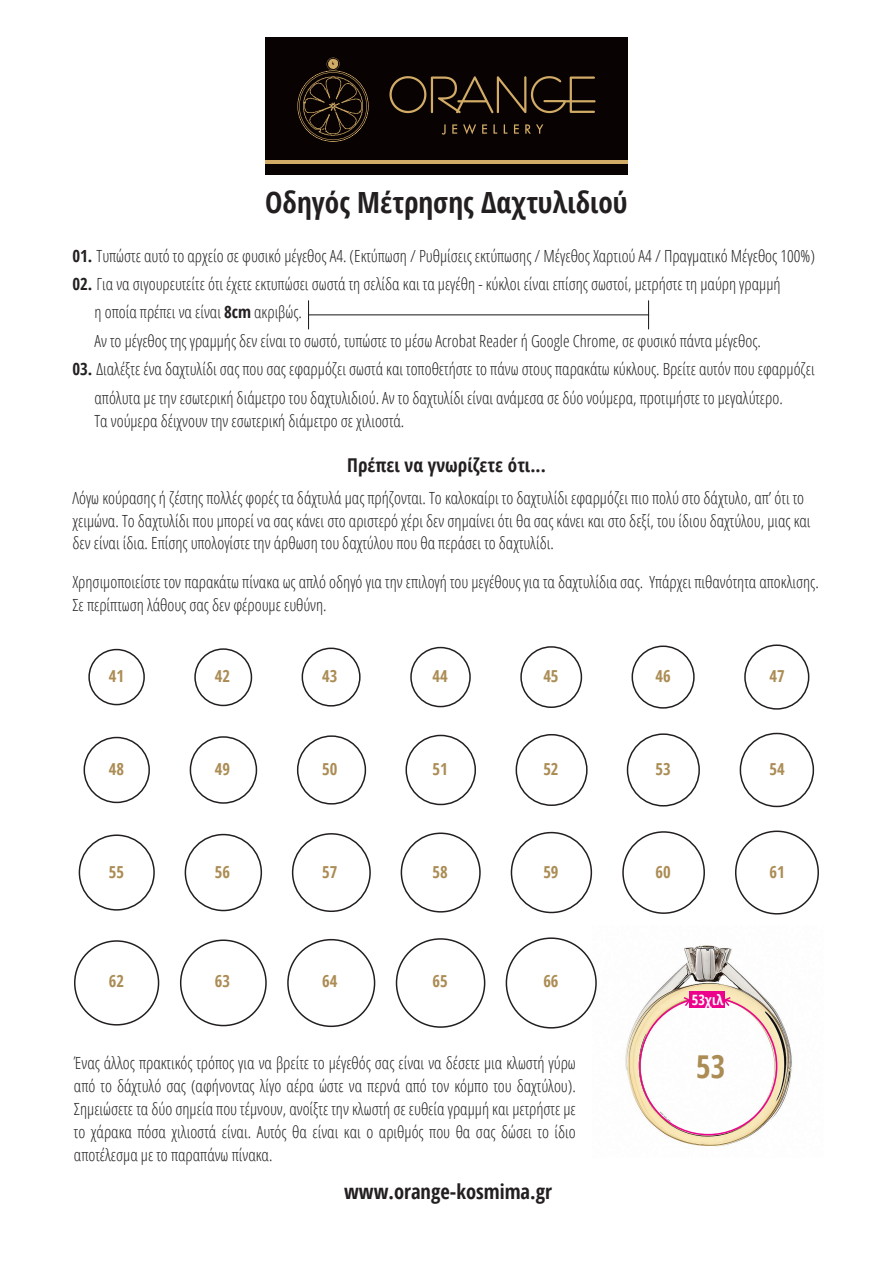
<style>
.page{position:relative;width:893px;height:1263px;background:#fff}
.page>*{position:absolute;margin:0;border:0;box-sizing:border-box;transform-origin:0 0}
.t1{font:700 31.5px "Open Sans Condensed";color:#ab8c54}
.t2{font:700 29.25px "Open Sans Condensed";color:#231f20}
.t3{font:700 20.55px "Open Sans Condensed";color:#231f20}
.t4{font:700 19.05px "Open Sans Condensed";color:#231f20}
.t5{font:300 16.8px/22.8px "Open Sans Condensed";color:#231f20}
.t6{font:700 16.5px "Open Sans Condensed";color:#ab8c54}
.t7{font:700 14.25px "Open Sans Condensed";color:#fff}
.s1{font-weight:700}
</style>
<div class="page">
<img style="left:592px;top:945px;width:200px;height:202px">
<div style="left:689px;top:991px;width:36px;height:17px;background:#ed028c"></div>
<svg style="left:682px;top:996px;width:7px;height:12px"></svg>
<svg style="left:725px;top:996px;width:7px;height:12px"></svg>
<div style="left:265px;top:38px;width:363px;height:137px;background:#080302"></div>
<hr style="left:265px;top:160px;width:363px;height:3px;background:#d2ab67">
<svg style="left:389px;top:76px;width:207px;height:37px"></svg>
<svg style="left:442px;top:124px;width:101px;height:11px"></svg>
<svg style="left:297px;top:58px;width:72px;height:84px"></svg>
<hr style="left:309px;top:314px;width:340px;height:1px;background:#231f20">
<svg style="left:308px;top:300px;width:1px;height:29px"></svg>
<svg style="left:648px;top:300px;width:1px;height:29px"></svg>
<div style="left:88px;top:649px;width:57px;height:56px;border:2px solid #231f20;border-radius:50%"></div>
<div style="left:194px;top:648px;width:58px;height:58px;border:2px solid #231f20;border-radius:50%"></div>
<div style="left:302px;top:647px;width:59px;height:59px;border:2px solid #231f20;border-radius:50%"></div>
<div style="left:410px;top:647px;width:61px;height:60px;border:2px solid #231f20;border-radius:50%"></div>
<div style="left:520px;top:646px;width:62px;height:62px;border:2px solid #231f20;border-radius:50%"></div>
<div style="left:631px;top:645px;width:64px;height:64px;border:2px solid #231f20;border-radius:50%"></div>
<div style="left:744px;top:644px;width:65px;height:66px;border:2px solid #231f20;border-radius:50%"></div>
<div style="left:740px;top:733px;width:74px;height:74px;border:2px solid #231f20;border-radius:50%"></div>
<div style="left:627px;top:733px;width:73px;height:73px;border:2px solid #231f20;border-radius:50%"></div>
<div style="left:516px;top:734px;width:72px;height:72px;border:2px solid #231f20;border-radius:50%"></div>
<div style="left:405px;top:735px;width:71px;height:70px;border:2px solid #231f20;border-radius:50%"></div>
<div style="left:297px;top:735px;width:69px;height:69px;border:2px solid #231f20;border-radius:50%"></div>
<div style="left:190px;top:736px;width:67px;height:68px;border:2px solid #231f20;border-radius:50%"></div>
<div style="left:84px;top:737px;width:66px;height:66px;border:2px solid #231f20;border-radius:50%"></div>
<div style="left:79px;top:834px;width:76px;height:77px;border:2px solid #231f20;border-radius:50%"></div>
<div style="left:185px;top:834px;width:77px;height:77px;border:2px solid #231f20;border-radius:50%"></div>
<div style="left:292px;top:833px;width:79px;height:79px;border:2px solid #231f20;border-radius:50%"></div>
<div style="left:401px;top:832px;width:80px;height:80px;border:2px solid #231f20;border-radius:50%"></div>
<div style="left:511px;top:832px;width:81px;height:81px;border:2px solid #231f20;border-radius:50%"></div>
<div style="left:506px;top:937px;width:91px;height:91px;border:2px solid #231f20;border-radius:50%"></div>
<div style="left:396px;top:938px;width:89px;height:90px;border:2px solid #231f20;border-radius:50%"></div>
<div style="left:287px;top:939px;width:88px;height:88px;border:2px solid #231f20;border-radius:50%"></div>
<div style="left:180px;top:939px;width:87px;height:87px;border:2px solid #231f20;border-radius:50%"></div>
<div style="left:74px;top:940px;width:85px;height:85px;border:2px solid #231f20;border-radius:50%"></div>
<div style="left:622px;top:831px;width:83px;height:83px;border:2px solid #231f20;border-radius:50%"></div>
<div style="left:735px;top:830px;width:84px;height:84px;border:2px solid #231f20;border-radius:50%"></div>
<h2 class="t2" style="left:265px;top:182px;width:364px">Οδηγός Μέτρησης Δαχτυλιδιού</h2>
<p class="t5" style="left:72px;top:243px;width:744px"><span class="s1">01.</span> Τυπώστε αυτό το αρχείο σε φυσικό μέγεθος Α4. (Εκτύπωση / Ρυθμίσεις εκτύπωσης / Μέγεθος Χαρτιού Α4 / Πραγματικό Μέγεθος 100%)</p>
<p class="t5" style="left:94px;top:269px;width:688px;line-height:28.5px;text-indent:-22px"><span class="s1">02.</span> Για να σιγουρευτείτε ότι έχετε εκτυπώσει σωστά τη σελίδα και τα μεγέθη - κύκλοι είναι επίσης σωστοί, μετρήστε τη μαύρη γραμμή η οποία πρέπει να είναι <span class="s1">8cm</span> ακριβώς.<br>Αν το μέγεθος της γραμμής δεν είναι το σωστό, τυπώστε το μέσω Acrobat Reader ή Google Chrome, σε φυσικό πάντα μέγεθος.</p>
<p class="t5" style="left:72px;top:354px;width:744px;line-height:28.5px;text-align:center"><span class="s1">03.</span> Διαλέξτε ένα δαχτυλίδι σας που σας εφαρμόζει σωστά και τοποθετήστε το πάνω στους παρακάτω κύκλους. Βρείτε αυτόν που εφαρμόζει απόλυτα με την εσωτερική διάμετρο του δαχτυλιδιού. Αν το δαχτυλίδι είναι ανάμεσα σε δύο νούμερα, προτιμήστε το μεγαλύτερο.</p>
<p class="t5" style="left:94px;top:409px;width:311px">Τα νούμερα δέιχνουν την εσωτερική διάμετρο σε χιλιοστά.</p>
<p class="t4" style="left:347px;top:452px;width:200px">Πρέπει να γνωρίζετε ότι...</p>
<p class="t5" style="left:72px;top:486px;width:740px">Λόγω κούρασης ή ζέστης πολλές φορές τα δάχτυλά μας πρήζονται. Το καλοκαίρι το δαχτυλίδι εφαρμόζει πιο πολύ στο δάχτυλο, απ’ ότι το χειμώνα. Το δαχτυλίδι που μπορεί να σας κάνει στο αριστερό χέρι δεν σημαίνει ότι θα σας κάνει και στο δεξί, του ίδιου δαχτύλου, μιας και δεν είναι ίδια. Επίσης υπολογίστε την άρθωση του δαχτύλου που θα περάσει το δαχτυλίδι.</p>
<p class="t5" style="left:72px;top:570px;width:748px">Χρησιμοποιείστε τον παρακάτω πίνακα ως απλό οδηγό για την επιλογή του μεγέθους για τα δαχτυλίδια σας. Υπάρχει πιθανότητα αποκλισης.<br>Σε περίπτωση λάθους σας δεν φέρουμε ευθύνη.</p>
<p class="t6" style="left:109px;top:665px;width:17px">41</p>
<p class="t6" style="left:215px;top:665px;width:17px">42</p>
<p class="t6" style="left:322px;top:665px;width:17px">43</p>
<p class="t6" style="left:432px;top:665px;width:17px">44</p>
<p class="t6" style="left:543px;top:665px;width:17px">45</p>
<p class="t6" style="left:655px;top:665px;width:17px">46</p>
<p class="t6" style="left:769px;top:665px;width:17px">47</p>
<p class="t6" style="left:109px;top:758px;width:17px">48</p>
<p class="t6" style="left:215px;top:758px;width:17px">49</p>
<p class="t6" style="left:322px;top:758px;width:17px">50</p>
<p class="t6" style="left:432px;top:758px;width:17px">51</p>
<p class="t6" style="left:543px;top:758px;width:17px">52</p>
<p class="t6" style="left:655px;top:758px;width:17px">53</p>
<p class="t6" style="left:769px;top:758px;width:17px">54</p>
<p class="t6" style="left:109px;top:860px;width:17px">55</p>
<p class="t6" style="left:215px;top:860px;width:17px">56</p>
<p class="t6" style="left:322px;top:860px;width:17px">57</p>
<p class="t6" style="left:432px;top:860px;width:17px">58</p>
<p class="t6" style="left:543px;top:860px;width:17px">59</p>
<p class="t6" style="left:655px;top:860px;width:17px">60</p>
<p class="t6" style="left:769px;top:860px;width:17px">61</p>
<p class="t6" style="left:109px;top:970px;width:17px">62</p>
<p class="t6" style="left:215px;top:970px;width:17px">63</p>
<p class="t6" style="left:322px;top:970px;width:17px">64</p>
<p class="t6" style="left:432px;top:970px;width:17px">65</p>
<p class="t6" style="left:543px;top:970px;width:17px">66</p>
<p class="t5" style="left:74px;top:1051px;width:503px;text-align:justify">Ένας άλλος πρακτικός τρόπος για να βρείτε το μέγεθός σας είναι να δέσετε μια κλωστή γύρω από το δάχτυλό σας (αφήνοντας λίγο αέρα ώστε να περνά από τον κόμπο του δαχτύλου).<br>Σημειώσετε τα δύο σημεία που τέμνουν, ανοίξτε την κλωστή σε ευθεία γραμμή και μετρήστε με το χάρακα πόσα χιλιοστά είναι. Αυτός θα είναι και ο αριθμός που θα σας δώσει το ίδιο αποτέλεσμα με το παραπάνω πίνακα.</p>
<p class="t3" style="left:344px;top:1177px;width:209px">www.orange-kosmima.gr</p>
<p class="t7" style="left:692px;top:990px;width:33px">53χιλ</p>
<h1 class="t1" style="left:696px;top:1044px;width:31px">53</h1>
</div>
